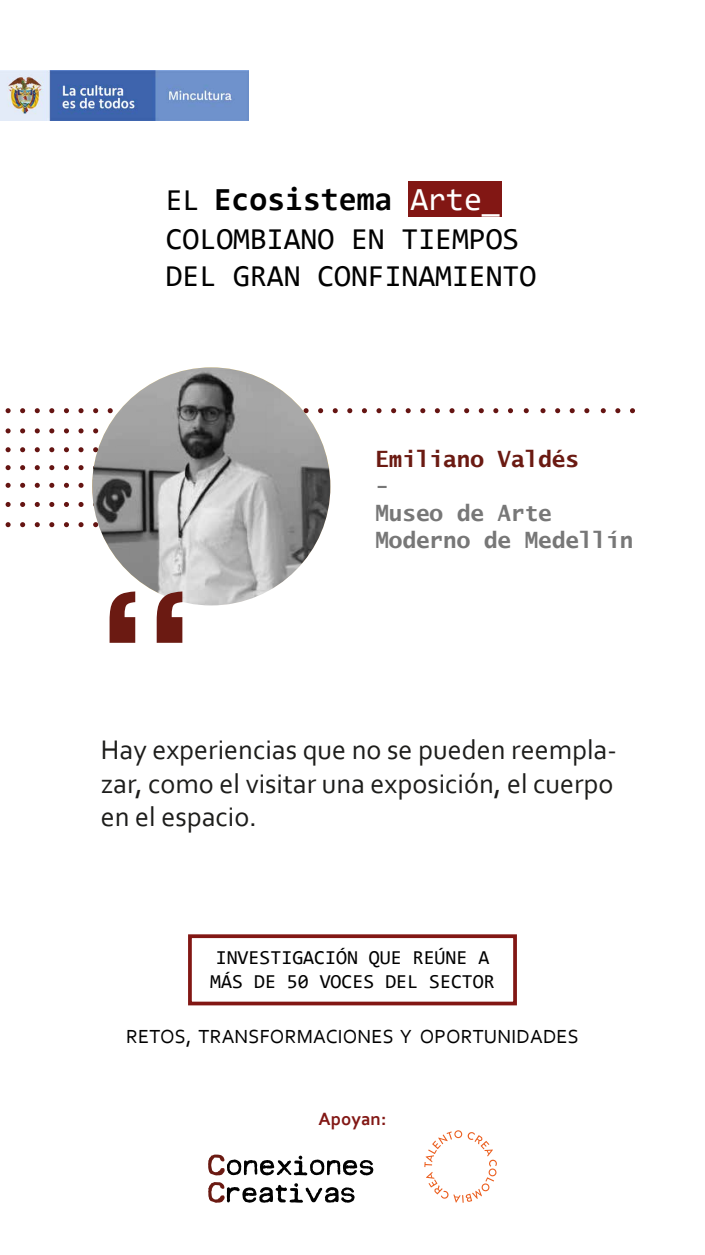
<style>
.page{position:relative;width:705px;height:1255px;background:#fff}
.page>*{position:absolute;margin:0;border:0;box-sizing:border-box;transform-origin:0 0}
.t1{font:700 32.5px "Consolas";color:#010101}
.t2{font:30.56px/36.7px "Consolas";color:#010101}
.t3{font:28.12px/33.8px "Corbel";color:#1d1d1b;text-align:justify}
.t4{font:700 22.5px/27px "Lucida Sans Typewriter";color:#777}
.t5{font:700 22.5px "Lucida Sans Typewriter";color:#6b1a12}
.t6{font:19.88px/23.9px "Consolas";color:#010101}
.t7{font:19.88px "Corbel";letter-spacing:.01em;color:#010101}
.t8{font:700 18.62px "Corbel";color:#821714}
.s1{font-weight:400;font-size:30.56px}
.s2{font-weight:400;color:#fff}
</style>
<div class="page">
<div style="left:407px;top:181px;width:94px;height:36px;background:#821714"></div>
<svg style="left:208px;top:1155px;width:165px;height:21px"></svg>
<svg style="left:208px;top:1182px;width:147px;height:21px"></svg>
<svg style="left:424px;top:1130px;width:73px;height:73px"></svg>
<img style="left:0;top:71px;width:248px;height:50px">
<div style="left:188px;top:934px;width:328px;height:71px;border:4px solid #821714"></div>
<svg style="left:6px;top:522px;width:5px;height:5px"></svg>
<svg style="left:6px;top:502px;width:5px;height:5px"></svg>
<svg style="left:6px;top:483px;width:5px;height:5px"></svg>
<svg style="left:6px;top:465px;width:5px;height:5px"></svg>
<svg style="left:6px;top:447px;width:5px;height:5px"></svg>
<svg style="left:20px;top:522px;width:5px;height:5px"></svg>
<svg style="left:20px;top:502px;width:5px;height:5px"></svg>
<svg style="left:20px;top:483px;width:5px;height:5px"></svg>
<svg style="left:20px;top:465px;width:5px;height:5px"></svg>
<svg style="left:20px;top:447px;width:5px;height:5px"></svg>
<svg style="left:35px;top:522px;width:5px;height:5px"></svg>
<svg style="left:35px;top:502px;width:5px;height:5px"></svg>
<svg style="left:35px;top:483px;width:5px;height:5px"></svg>
<svg style="left:35px;top:465px;width:5px;height:5px"></svg>
<svg style="left:35px;top:447px;width:5px;height:5px"></svg>
<svg style="left:49px;top:522px;width:5px;height:5px"></svg>
<svg style="left:49px;top:502px;width:5px;height:5px"></svg>
<svg style="left:49px;top:483px;width:5px;height:5px"></svg>
<svg style="left:49px;top:465px;width:5px;height:5px"></svg>
<svg style="left:49px;top:447px;width:5px;height:5px"></svg>
<svg style="left:64px;top:522px;width:5px;height:5px"></svg>
<svg style="left:64px;top:502px;width:5px;height:5px"></svg>
<svg style="left:64px;top:483px;width:5px;height:5px"></svg>
<svg style="left:64px;top:465px;width:5px;height:5px"></svg>
<svg style="left:64px;top:447px;width:5px;height:5px"></svg>
<svg style="left:78px;top:522px;width:5px;height:5px"></svg>
<svg style="left:78px;top:502px;width:5px;height:5px"></svg>
<svg style="left:78px;top:483px;width:5px;height:5px"></svg>
<svg style="left:78px;top:465px;width:5px;height:5px"></svg>
<svg style="left:78px;top:447px;width:5px;height:5px"></svg>
<svg style="left:6px;top:428px;width:5px;height:5px"></svg>
<svg style="left:6px;top:408px;width:5px;height:5px"></svg>
<svg style="left:20px;top:428px;width:5px;height:5px"></svg>
<svg style="left:20px;top:408px;width:5px;height:5px"></svg>
<svg style="left:35px;top:428px;width:5px;height:5px"></svg>
<svg style="left:35px;top:408px;width:5px;height:5px"></svg>
<svg style="left:49px;top:428px;width:5px;height:5px"></svg>
<svg style="left:49px;top:408px;width:5px;height:5px"></svg>
<svg style="left:64px;top:428px;width:5px;height:5px"></svg>
<svg style="left:64px;top:408px;width:5px;height:5px"></svg>
<svg style="left:78px;top:428px;width:5px;height:5px"></svg>
<svg style="left:78px;top:408px;width:5px;height:5px"></svg>
<svg style="left:332px;top:408px;width:5px;height:5px"></svg>
<svg style="left:347px;top:408px;width:5px;height:5px"></svg>
<svg style="left:362px;top:408px;width:5px;height:5px"></svg>
<svg style="left:376px;top:408px;width:5px;height:5px"></svg>
<svg style="left:391px;top:408px;width:5px;height:5px"></svg>
<svg style="left:405px;top:408px;width:5px;height:5px"></svg>
<svg style="left:420px;top:408px;width:5px;height:5px"></svg>
<svg style="left:434px;top:408px;width:6px;height:5px"></svg>
<svg style="left:449px;top:408px;width:5px;height:5px"></svg>
<svg style="left:464px;top:408px;width:5px;height:5px"></svg>
<svg style="left:478px;top:408px;width:5px;height:5px"></svg>
<svg style="left:493px;top:408px;width:5px;height:5px"></svg>
<svg style="left:508px;top:408px;width:5px;height:5px"></svg>
<svg style="left:523px;top:408px;width:5px;height:5px"></svg>
<svg style="left:540px;top:408px;width:5px;height:5px"></svg>
<svg style="left:555px;top:408px;width:5px;height:5px"></svg>
<svg style="left:569px;top:408px;width:5px;height:5px"></svg>
<svg style="left:584px;top:408px;width:5px;height:5px"></svg>
<svg style="left:600px;top:408px;width:5px;height:5px"></svg>
<svg style="left:615px;top:408px;width:5px;height:5px"></svg>
<svg style="left:630px;top:408px;width:4px;height:5px"></svg>
<svg style="left:93px;top:367px;width:237px;height:238px"></svg>
<svg style="left:109px;top:591px;width:73px;height:52px"></svg>
<p class="t1" style="left:166px;top:178px;width:335px"><span class="s1">EL</span> Ecosistema <span class="s2">Arte_</span></p>
<p class="t2" style="left:166px;top:220px;width:372px">COLOMBIANO EN TIEMPOS<br>DEL GRAN CONFINAMIENTO</p>
<p class="t5" style="left:375px;top:446px;width:205px">Emiliano Valdés</p>
<p class="t4" style="left:375px;top:472px;width:259px">-<br>Museo de Arte<br>Moderno de Medellín</p>
<p class="t3" style="left:101px;top:732px;width:517px">Hay experiencias que no se pueden reempla&shy;zar, como el visitar una exposición, el cuerpo en el espacio.</p>
<p class="t6" style="left:210px;top:945px;width:286px">INVESTIGACIÓN QUE REÚNE A<br>MÁS DE 50 VOCES DEL SECTOR</p>
<p class="t7" style="left:126px;top:1024px;width:454px">RETOS, TRANSFORMACIONES Y OPORTUNIDADES</p>
<p class="t8" style="left:318px;top:1107px;width:69px">Apoyan:</p>
</div>
